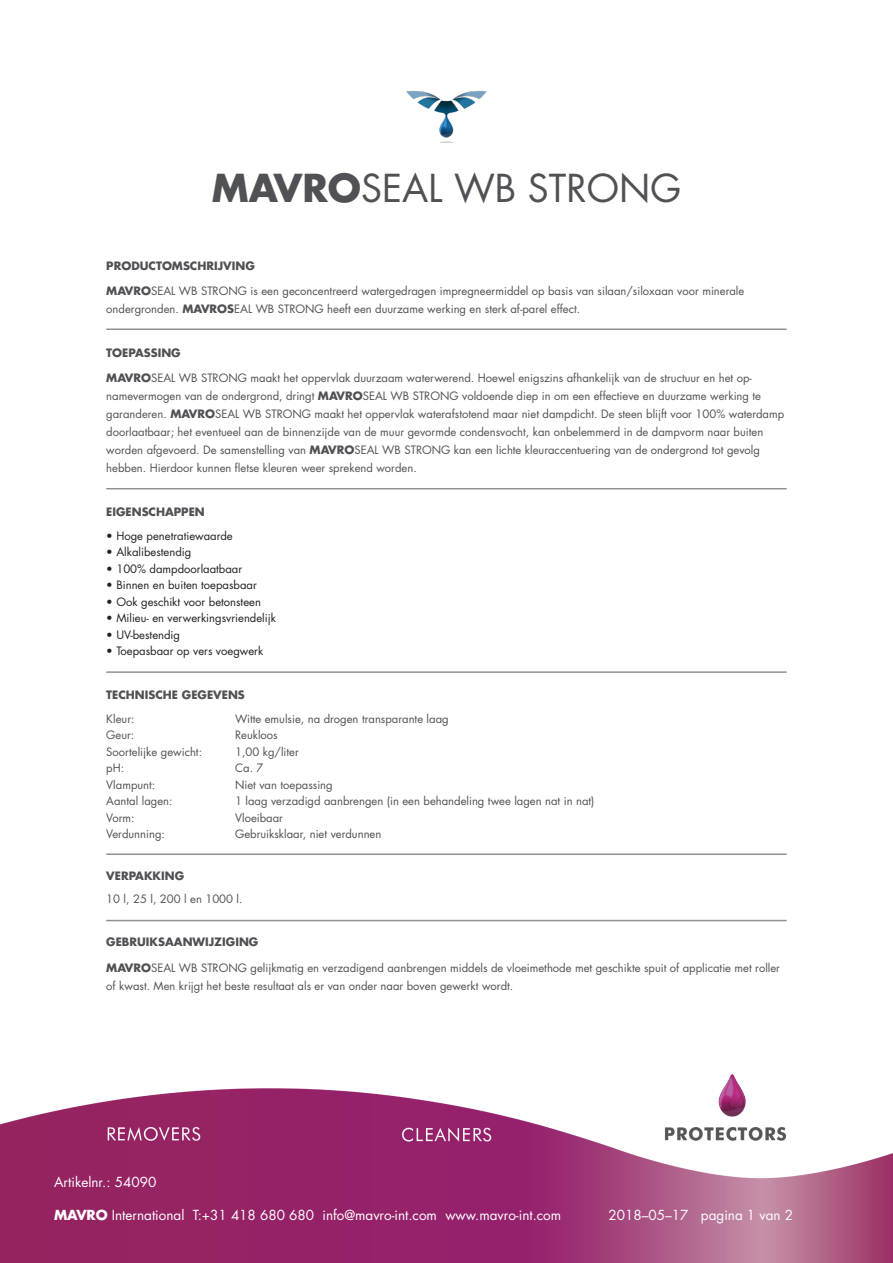
<style>
.page{position:relative;width:893px;height:1263px;background:#fff}
.page>*{position:absolute;margin:0;border:0;box-sizing:border-box;transform-origin:0 0}
.t1{font:37.5px "Futura Std";color:#505154}
.t2{font:13.5px "Futura Std";color:#fff}
.t3{font:11.25px/18px "Futura Std";color:#505154}
.t4{font:11.25px "Futura Std";color:#231f20}
.t5{font:700 11.25px "Futura Std";color:#505154}
.s1{font-weight:700}
</style>
<div class="page">
<img style="left:0;top:1074px;width:893px;height:189px">
<img style="left:406px;top:90px;width:81px;height:52px">
<hr style="left:106px;top:328px;width:681px;height:2px;background:#231f20">
<hr style="left:106px;top:488px;width:681px;height:1px;background:#231f20">
<hr style="left:106px;top:671px;width:681px;height:2px;background:#231f20">
<hr style="left:106px;top:920px;width:681px;height:1px;background:#231f20">
<hr style="left:106px;top:853px;width:681px;height:2px;background:#231f20">
<p class="t1" style="left:212px;top:164px;width:471px"><span class="s1">MAVRO</span>SEAL WB STRONG</p>
<p class="t5" style="left:106px;top:258px;width:150px">PRODUCTOMSCHRIJVING</p>
<p class="t3" style="left:106px;top:282px;width:640px"><span class="s1">MAVRO</span>SEAL WB STRONG is een geconcentreerd watergedragen impregneermiddel op basis van silaan/siloxaan voor minerale</p>
<p class="t3" style="left:106px;top:300px;width:475px">ondergronden. <span class="s1">MAVROS</span>EAL WB STRONG heeft een duurzame werking en sterk af-parel effect.</p>
<p class="t5" style="left:106px;top:345px;width:76px">TOEPASSING</p>
<p class="t3" style="left:106px;top:369px;width:679px"><span class="s1">MAVRO</span>SEAL WB STRONG maakt het oppervlak duurzaam waterwerend. Hoewel enigszins afhankelijk van de structuur en het op&shy;namevermogen van de ondergrond, dringt <span class="s1">MAVRO</span>SEAL WB STRONG voldoende diep in om een effectieve en duurzame werking te garanderen. <span class="s1">MAVRO</span>SEAL WB STRONG maakt het oppervlak waterafstotend maar niet dampdicht. De steen blijft voor 100% waterdamp doorlaatbaar; het eventueel aan de binnenzijde van de muur gevormde condensvocht, kan onbelemmerd in de dampvorm naar buiten worden afgevoerd. De samenstelling van <span class="s1">MAVRO</span>SEAL WB STRONG kan een lichte kleuraccentuering van de ondergrond tot gevolg hebben. Hierdoor kunnen fletse kleuren weer sprekend worden.</p>
<p class="t5" style="left:106px;top:504px;width:100px">EIGENSCHAPPEN</p>
<p class="t4" style="left:106px;top:528px;width:128px">• Hoge penetratiewaarde</p>
<p class="t4" style="left:106px;top:545px;width:87px">• Alkalibestendig</p>
<p class="t4" style="left:106px;top:561px;width:137px">• 100% dampdoorlaatbaar</p>
<p class="t4" style="left:106px;top:578px;width:152px">• Binnen en buiten toepasbaar</p>
<p class="t4" style="left:106px;top:594px;width:156px">• Ook geschikt voor betonsteen</p>
<p class="t4" style="left:106px;top:611px;width:171px">• Milieu- en verwerkingsvriendelijk</p>
<p class="t4" style="left:106px;top:627px;width:75px">• UV-bestendig</p>
<p class="t4" style="left:106px;top:644px;width:159px">• Toepasbaar op vers voegwerk</p>
<p class="t5" style="left:106px;top:687px;width:140px">TECHNISCHE GEGEVENS</p>
<p class="t3" style="left:106px;top:710px;width:30px">Kleur:</p>
<p class="t3" style="left:235px;top:710px;width:215px">Witte emulsie, na drogen transparante laag</p>
<p class="t3" style="left:106px;top:726px;width:30px">Geur:</p>
<p class="t3" style="left:235px;top:726px;width:44px">Reukloos</p>
<p class="t3" style="left:106px;top:743px;width:97px">Soortelijke gewicht:</p>
<p class="t3" style="left:235px;top:743px;width:65px">1,00 kg/liter</p>
<p class="t3" style="left:106px;top:759px;width:19px">pH:</p>
<p class="t3" style="left:235px;top:759px;width:30px">Ca. 7</p>
<p class="t3" style="left:106px;top:776px;width:51px">Vlampunt:</p>
<p class="t3" style="left:235px;top:776px;width:99px">Niet van toepassing</p>
<p class="t3" style="left:106px;top:792px;width:68px">Aantal lagen:</p>
<p class="t3" style="left:235px;top:792px;width:361px">1 laag verzadigd aanbrengen (in een behandeling twee lagen nat in nat)</p>
<p class="t3" style="left:106px;top:809px;width:30px">Vorm:</p>
<p class="t3" style="left:235px;top:809px;width:49px">Vloeibaar</p>
<p class="t3" style="left:106px;top:825px;width:60px">Verdunning:</p>
<p class="t3" style="left:235px;top:825px;width:148px">Gebruiksklaar, niet verdunnen</p>
<p class="t5" style="left:106px;top:869px;width:79px">VERPAKKING</p>
<p class="t3" style="left:106px;top:890px;width:138px">10 l, 25 l, 200 l en 1000 l.</p>
<p class="t5" style="left:106px;top:935px;width:154px">GEBRUIKSAANWIJZIGING</p>
<p class="t3" style="left:106px;top:959px;width:675px"><span class="s1">MAVRO</span>SEAL WB STRONG gelijkmatig en verzadigend aanbrengen middels de vloeimethode met geschikte spuit of applicatie met roller of kwast. Men krijgt het beste resultaat als er van onder naar boven gewerkt wordt.</p>
<p class="t2" style="left:54px;top:1173px;width:104px">Artikelnr.: 54090</p>
<p class="t2" style="left:54px;top:1207px;width:509px"><span class="s1">MAVRO</span> International T:+31 418 680 680 info@mavro-int.com www.mavro-int.com</p>
<p class="t2" style="left:608px;top:1207px;width:186px">2018–05–17 pagina 1 van 2</p>
</div>
